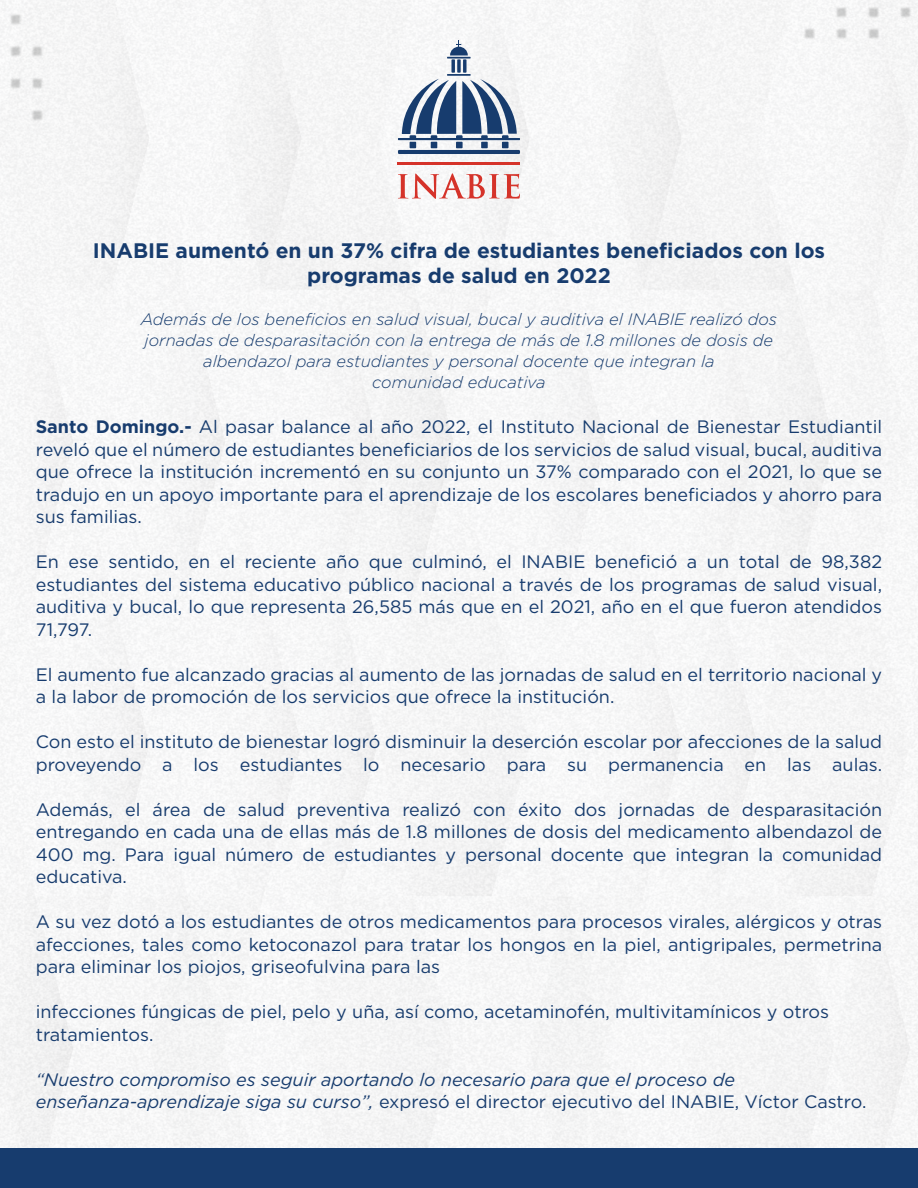
<style>
.page{position:relative;width:918px;height:1188px;background:#fff}
.page>*{position:absolute;margin:0;border:0;box-sizing:border-box;transform-origin:0 0}
.t1{font:700 21px/25.2px "Gotham";color:#173c6e;text-align:center}
.t2{font:18px/22.5px "Gotham";color:#173c6e;text-align:justify}
.t3{font:italic 18px/22.5px "Gotham";color:#173c6e}
.t4{font:italic 300 16.5px/21px "Gotham";color:#173c6e;text-align:center}
.s1{font-weight:700}
.s2{font-style:normal}
</style>
<div class="page">
<div style="left:0;top:0;width:918px;height:1148px;background:#f6f6f6"></div>
<div style="left:751px;top:0;width:167px;height:92px;background:#f6f6f6"></div>
<div style="left:0;top:0;width:95px;height:174px;background:#f5f5f6"></div>
<hr style="left:447px;top:57px;width:24px;height:2px;background:#173c6e">
<hr style="left:398px;top:162px;width:122px;height:3px;background:#d5332a">
<svg style="left:398px;top:173px;width:122px;height:26px"></svg>
<hr style="left:398px;top:150px;width:122px;height:4px;background:#173c6e">
<hr style="left:398px;top:138px;width:122px;height:2px;background:#173c6e">
<svg style="left:402px;top:79px;width:115px;height:69px"></svg>
<hr style="left:447px;top:74px;width:24px;height:2px;background:#173c6e">
<svg style="left:451px;top:59px;width:4px;height:14px"></svg>
<svg style="left:457px;top:59px;width:4px;height:14px"></svg>
<svg style="left:463px;top:59px;width:4px;height:14px"></svg>
<svg style="left:450px;top:40px;width:18px;height:16px"></svg>
<div style="left:0;top:1148px;width:918px;height:40px;background:#173c6e"></div>
<p class="t1" style="left:93px;top:239px;width:734px">INABIE aumentó en un 37% cifra de estudiantes beneficiados con los programas de salud en 2022</p>
<p class="t4" style="left:141px;top:310px;width:638px">Además de los beneficios en salud visual, bucal y auditiva el INABIE realizó dos jornadas de desparasitación con la entrega de más de 1.8 millones de dosis de albendazol para estudiantes y personal docente que integran la<br>comunidad educativa</p>
<p class="t2" style="left:36px;top:417px;width:848px"><span class="s1">Santo Domingo.-</span> Al pasar balance al año 2022, el Instituto Nacional de Bienestar Estudiantil reveló que el número de estudiantes beneficiarios de los servicios de salud visual, bucal, auditiva que ofrece la institución incrementó en su conjunto un 37% comparado con el 2021, lo que se tradujo en un apoyo importante para el aprendizaje de los escolares beneficiados y ahorro para sus familias.</p>
<p class="t2" style="left:36px;top:552px;width:848px">En ese sentido, en el reciente año que culminó, el INABIE benefició a un total de 98,382 estudiantes del sistema educativo público nacional a través de los programas de salud visual, auditiva y bucal, lo que representa 26,585 más que en el 2021, año en el que fueron atendidos 71,797.</p>
<p class="t2" style="left:36px;top:664px;width:848px">El aumento fue alcanzado gracias al aumento de las jornadas de salud en el territorio nacional y a la labor de promoción de los servicios que ofrece la institución.</p>
<p class="t2" style="left:36px;top:732px;width:848px">Con esto el instituto de bienestar logró disminuir la deserción escolar por afecciones de la salud proveyendo a los estudiantes lo necesario para su permanencia en las aulas.</p>
<p class="t2" style="left:36px;top:799px;width:848px">Además, el área de salud preventiva realizó con éxito dos jornadas de desparasitación entregando en cada una de ellas más de 1.8 millones de dosis del medicamento albendazol de 400 mg. Para igual número de estudiantes y personal docente que integran la comunidad educativa.</p>
<p class="t2" style="left:36px;top:912px;width:848px">A su vez dotó a los estudiantes de otros medicamentos para procesos virales, alérgicos y otras afecciones, tales como ketoconazol para tratar los hongos en la piel, antigripales, permetrina para eliminar los piojos, griseofulvina para las</p>
<p class="t2" style="left:36px;top:1002px;width:795px">infecciones fúngicas de piel, pelo y uña, así como, acetaminofén, multivitamínicos y otros tratamientos.</p>
<p class="t3" style="left:36px;top:1069px;width:832px">“Nuestro compromiso es seguir aportando lo necesario para que el proceso de enseñanza-aprendizaje siga su curso”, <span class="s2">expresó el director ejecutivo del INABIE, Víctor Castro.</span></p>
</div>
